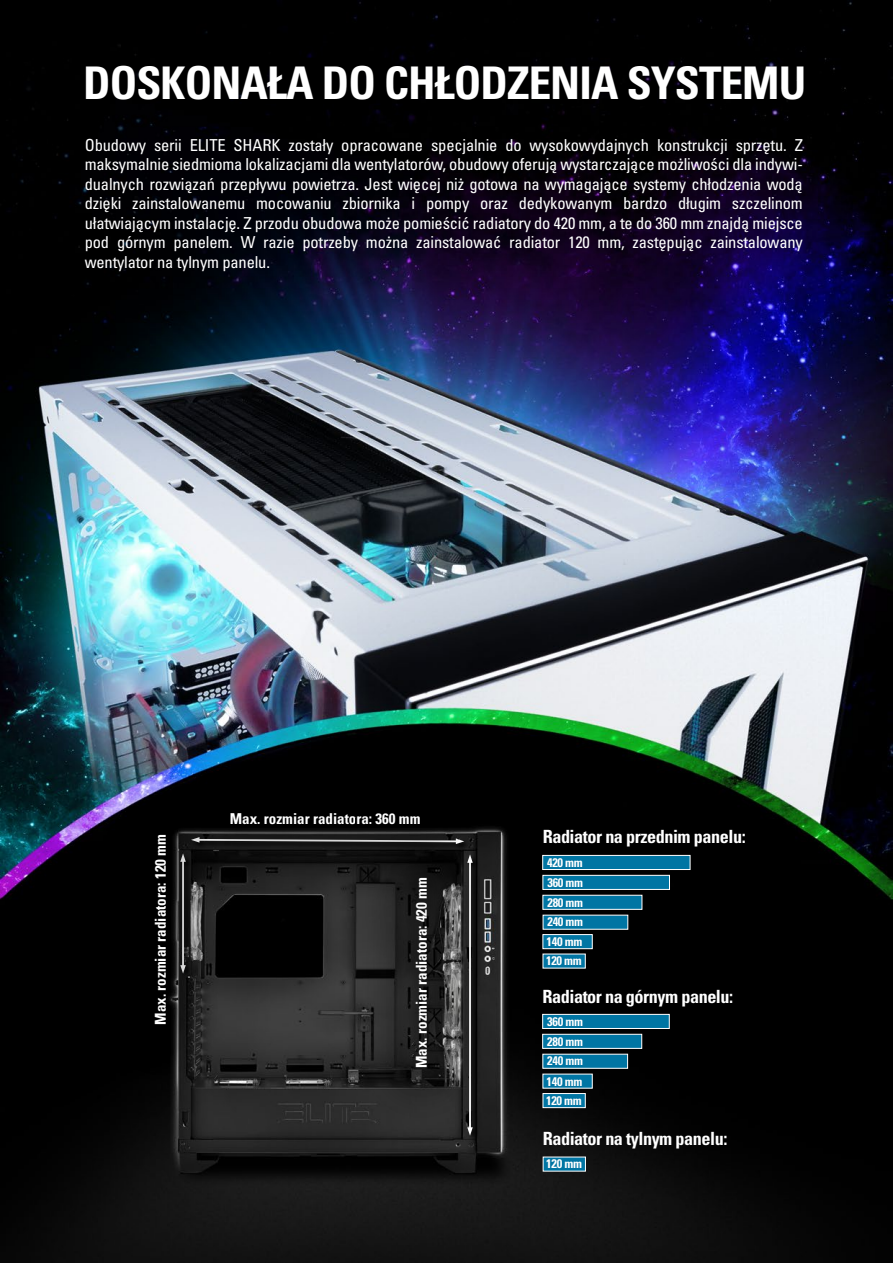
<style>
.page{position:relative;width:893px;height:1263px;background:#fff}
.page>*{position:absolute;margin:0;border:0;box-sizing:border-box;transform-origin:0 0}
.t1{font:45px "Univers LTCYR 67 Bold Cond";letter-spacing:-.02em;color:#fff}
.t2{font:18.15px "Univers LTCYR 67 Bold Cond";letter-spacing:-.025em;color:#fff}
.t3{font:condensed 16.5px/19.5px "Univers LTCYR 57";letter-spacing:-.01em;color:#fff;text-align:justify}
.t4{font:15px "Univers LTCYR 67 Bold Cond";color:#fff}
.t5{font:12.45px/18.8px "Univers LTCYR 67 Bold Cond";letter-spacing:-.025em;color:#fff}
</style>
<div class="page">
<img style="left:0;top:0;width:893px;height:1263px">
<div style="left:543px;top:1157px;width:43px;height:14px;background:#0075a3"></div>
<div style="left:542px;top:1014px;width:128px;height:15px;background:#0075a3;border:1px solid #fff"></div>
<div style="left:542px;top:1034px;width:100px;height:15px;background:#0075a3;border:1px solid #fff"></div>
<div style="left:542px;top:1054px;width:86px;height:15px;background:#0075a3;border:1px solid #fff"></div>
<div style="left:542px;top:1074px;width:51px;height:14px;background:#0075a3"></div>
<div style="left:543px;top:1093px;width:43px;height:15px;background:#0075a3;border:1px solid #fff"></div>
<div style="left:542px;top:875px;width:128px;height:15px;background:#0075a3;border:1px solid #fff"></div>
<div style="left:542px;top:895px;width:100px;height:15px;background:#0075a3;border:1px solid #fff"></div>
<div style="left:543px;top:915px;width:85px;height:15px;background:#0075a3"></div>
<div style="left:542px;top:934px;width:51px;height:15px;background:#0075a3;border:1px solid #fff"></div>
<div style="left:542px;top:855px;width:148px;height:15px;background:#0075a3;border:1px solid #fff"></div>
<div style="left:543px;top:954px;width:43px;height:14px;background:#0075a3"></div>
<img style="left:463px;top:1128px;width:21px;height:22px">
<svg style="left:467px;top:1128px;width:6px;height:8px"></svg>
<img style="left:170px;top:752px;width:309px;height:133px">
<img style="left:190px;top:772px;width:270px;height:93px">
<img style="left:228px;top:788px;width:215px;height:62px">
<img style="left:355px;top:818px;width:134px;height:310px">
<img style="left:375px;top:838px;width:94px;height:270px">
<img style="left:391px;top:854px;width:62px;height:237px">
<img style="left:94px;top:775px;width:134px;height:309px">
<img style="left:114px;top:794px;width:94px;height:271px">
<img style="left:130px;top:811px;width:62px;height:236px">
<h1 class="t1" style="left:83px;top:55px;width:725px">DOSKONAŁA DO CHŁODZENIA SYSTEMU</h1>
<p class="t3" style="left:85px;top:135px;width:720px">Obudowy serii ELITE SHARK zostały opracowane specjalnie do wysokowydajnych konstrukcji sprzętu. Z maksymalnie siedmioma lokalizacjami dla wentylatorów, obudowy oferują wystarczające możliwości dla indywi&shy;dualnych rozwiązań przepływu powietrza. Jest więcej niż gotowa na wymagające systemy chłodzenia wodą dzięki zainstalowanemu mocowaniu zbiornika i pompy oraz dedykowanym bardzo długim szczelinom ułatwiającym instalację. Z przodu obudowa może pomieścić radiatory do 420 mm, a te do 360 mm znajdą miejsce pod górnym panelem. W razie potrzeby można zainstalować radiator 120 mm, zastępując zainstalowany wentylator na tylnym panelu.</p>
<p class="t4" style="left:151px;top:1025px;width:192px;rotate:-90deg">Max. rozmiar radiatora: 120 mm</p>
<p class="t4" style="left:230px;top:809px;width:192px">Max. rozmiar radiatora: 360 mm</p>
<p class="t4" style="left:412px;top:1068px;width:192px;rotate:-90deg">Max. rozmiar radiatora: 420 mm</p>
<p class="t2" style="left:543px;top:825px;width:204px">Radiator na przednim panelu:</p>
<p class="t5" style="left:547px;top:853px;width:37px">420 mm</p>
<p class="t5" style="left:547px;top:873px;width:37px">360 mm</p>
<p class="t5" style="left:547px;top:893px;width:37px">280 mm</p>
<p class="t5" style="left:547px;top:912px;width:37px">240 mm</p>
<p class="t5" style="left:547px;top:932px;width:37px">140 mm</p>
<p class="t5" style="left:546px;top:951px;width:37px">120 mm</p>
<p class="t2" style="left:542px;top:985px;width:192px">Radiator na górnym panelu:</p>
<p class="t5" style="left:547px;top:1012px;width:37px">360 mm</p>
<p class="t5" style="left:547px;top:1032px;width:37px">280 mm</p>
<p class="t5" style="left:547px;top:1051px;width:37px">240 mm</p>
<p class="t5" style="left:546px;top:1072px;width:38px">140 mm<br>120 mm</p>
<p class="t2" style="left:543px;top:1128px;width:186px">Radiator na tylnym panelu:</p>
<p class="t5" style="left:546px;top:1154px;width:37px">120 mm</p>
</div>
